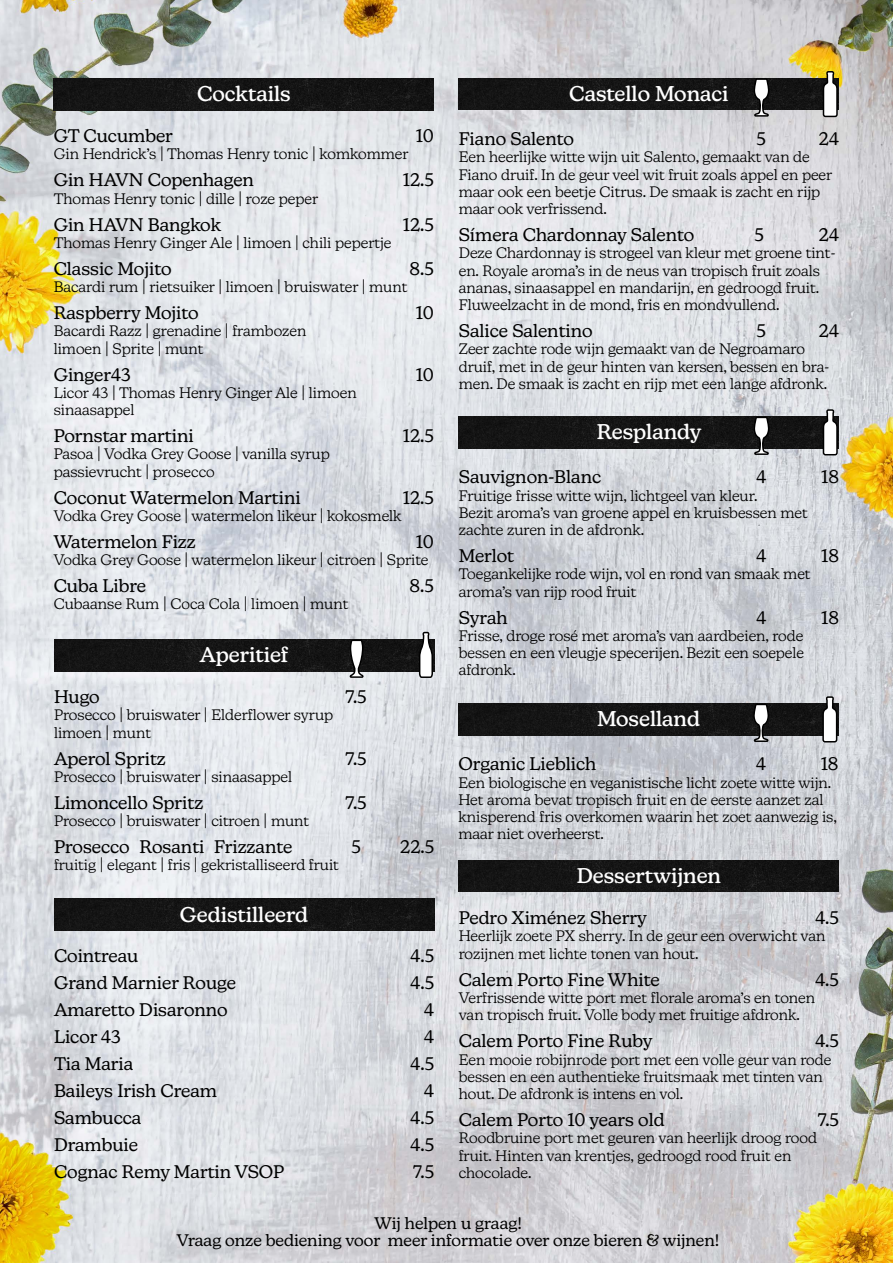
<style>
.page{position:relative;width:893px;height:1263px;background:#fff}
.page>*{position:absolute;margin:0;border:0;box-sizing:border-box;transform-origin:0 0}
.t1{font:500 21px "New Kansas";color:#fff}
.t2{font:18px "New Kansas";color:#000}
.t3{font:16.5px/17.2px "New Kansas";color:#000;text-align:center}
.t4{font:300 15px/17.2px "New Kansas";color:#000}
</style>
<div class="page">
<img style="left:0;top:0;width:893px;height:1263px">
<div style="left:54px;top:79px;width:380px;height:31px;background:#141414"></div>
<div style="left:54px;top:640px;width:364px;height:31px;background:#141414"></div>
<svg style="left:348px;top:638px;width:17px;height:41px"></svg>
<svg style="left:418px;top:631px;width:16px;height:48px"></svg>
<div style="left:459px;top:860px;width:380px;height:32px;background:#141414"></div>
<div style="left:459px;top:78px;width:380px;height:32px;background:#141414"></div>
<svg style="left:822px;top:70px;width:16px;height:48px"></svg>
<svg style="left:753px;top:78px;width:18px;height:47px"></svg>
<div style="left:54px;top:899px;width:380px;height:31px;background:#141414"></div>
<div style="left:459px;top:417px;width:380px;height:31px;background:#141414"></div>
<svg style="left:822px;top:409px;width:16px;height:47px"></svg>
<svg style="left:753px;top:416px;width:18px;height:48px"></svg>
<div style="left:458px;top:704px;width:381px;height:31px;background:#141414"></div>
<svg style="left:822px;top:696px;width:16px;height:47px"></svg>
<svg style="left:753px;top:703px;width:17px;height:48px"></svg>
<h1 class="t1" style="left:197px;top:81px;width:95px">Cocktails</h1>
<p class="t2" style="left:54px;top:125px;width:121px">GT Cucumber</p>
<p class="t2" style="left:416px;top:125px;width:20px">10</p>
<p class="t4" style="left:54px;top:145px;width:356px">Gin Hendrick’s | Thomas Henry tonic | komkommer</p>
<p class="t2" style="left:54px;top:169px;width:202px">Gin HAVN Copenhagen</p>
<p class="t2" style="left:403px;top:169px;width:33px">12.5</p>
<p class="t4" style="left:54px;top:190px;width:266px">Thomas Henry tonic | dille | roze peper</p>
<p class="t2" style="left:54px;top:214px;width:169px">Gin HAVN Bangkok</p>
<p class="t2" style="left:403px;top:214px;width:33px">12.5</p>
<p class="t4" style="left:54px;top:234px;width:339px">Thomas Henry Ginger Ale | limoen | chili pepertje</p>
<p class="t2" style="left:54px;top:258px;width:119px">Classic Mojito</p>
<p class="t2" style="left:410px;top:258px;width:26px">8.5</p>
<p class="t4" style="left:54px;top:278px;width:355px">Bacardi rum | rietsuiker | limoen | bruiswater | munt</p>
<p class="t2" style="left:54px;top:302px;width:147px">Raspberry Mojito</p>
<p class="t2" style="left:416px;top:302px;width:19px">10</p>
<p class="t4" style="left:54px;top:322px;width:254px">Bacardi Razz | grenadine | frambozen limoen | Sprite | munt</p>
<p class="t2" style="left:54px;top:364px;width:78px">Ginger43</p>
<p class="t2" style="left:416px;top:364px;width:19px">10</p>
<p class="t4" style="left:54px;top:384px;width:304px">Licor 43 | Thomas Henry Ginger Ale | limoen sinaasappel</p>
<p class="t2" style="left:54px;top:425px;width:141px">Pornstar martini</p>
<p class="t2" style="left:403px;top:425px;width:33px">12.5</p>
<p class="t4" style="left:54px;top:445px;width:278px">Pasoa | Vodka Grey Goose | vanilla syrup passievrucht | prosecco</p>
<p class="t2" style="left:54px;top:487px;width:248px">Coconut Watermelon Martini</p>
<p class="t2" style="left:403px;top:487px;width:33px">12.5</p>
<p class="t4" style="left:54px;top:507px;width:350px">Vodka Grey Goose | watermelon likeur | kokosmelk</p>
<p class="t2" style="left:54px;top:531px;width:144px">Watermelon Fizz</p>
<p class="t2" style="left:416px;top:531px;width:19px">10</p>
<p class="t4" style="left:54px;top:551px;width:376px">Vodka Grey Goose | watermelon likeur | citroen | Sprite</p>
<p class="t2" style="left:54px;top:575px;width:94px">Cuba Libre</p>
<p class="t2" style="left:410px;top:575px;width:26px">8.5</p>
<p class="t4" style="left:54px;top:595px;width:296px">Cubaanse Rum | Coca Cola | limoen | munt</p>
<h1 class="t1" style="left:200px;top:642px;width:90px">Aperitief</h1>
<p class="t2" style="left:54px;top:686px;width:47px">Hugo</p>
<p class="t2" style="left:346px;top:686px;width:23px">7.5</p>
<p class="t4" style="left:54px;top:706px;width:281px">Prosecco | bruiswater | Elderflower syrup limoen | munt</p>
<p class="t2" style="left:54px;top:747px;width:113px">Aperol Spritz</p>
<p class="t2" style="left:346px;top:747px;width:23px">7.5</p>
<p class="t4" style="left:54px;top:768px;width:240px">Prosecco | bruiswater | sinaasappel</p>
<p class="t2" style="left:54px;top:792px;width:151px">Limoncello Spritz</p>
<p class="t2" style="left:346px;top:792px;width:23px">7.5</p>
<p class="t4" style="left:54px;top:812px;width:257px">Prosecco | bruiswater | citroen | munt</p>
<p class="t2" style="left:54px;top:836px;width:240px">Prosecco Rosanti Frizzante</p>
<p class="t2" style="left:351px;top:836px;width:11px">5</p>
<p class="t2" style="left:400px;top:836px;width:36px">22.5</p>
<p class="t4" style="left:54px;top:856px;width:286px">fruitig | elegant | fris | gekristalliseerd fruit</p>
<h1 class="t1" style="left:180px;top:902px;width:130px">Gedistilleerd</h1>
<p class="t2" style="left:54px;top:945px;width:86px">Cointreau</p>
<p class="t2" style="left:411px;top:945px;width:25px">4.5</p>
<p class="t2" style="left:54px;top:972px;width:184px">Grand Marnier Rouge</p>
<p class="t2" style="left:411px;top:972px;width:25px">4.5</p>
<p class="t2" style="left:54px;top:999px;width:175px">Amaretto Disaronno</p>
<p class="t2" style="left:424px;top:999px;width:11px">4</p>
<p class="t2" style="left:54px;top:1026px;width:68px">Licor 43</p>
<p class="t2" style="left:424px;top:1026px;width:11px">4</p>
<p class="t2" style="left:54px;top:1053px;width:81px">Tia Maria</p>
<p class="t2" style="left:411px;top:1053px;width:25px">4.5</p>
<p class="t2" style="left:54px;top:1080px;width:165px">Baileys Irish Cream</p>
<p class="t2" style="left:424px;top:1080px;width:11px">4</p>
<p class="t2" style="left:54px;top:1107px;width:89px">Sambucca</p>
<p class="t2" style="left:411px;top:1107px;width:25px">4.5</p>
<p class="t2" style="left:54px;top:1134px;width:86px">Drambuie</p>
<p class="t2" style="left:411px;top:1134px;width:25px">4.5</p>
<p class="t2" style="left:54px;top:1161px;width:232px">Cognac Remy Martin VSOP</p>
<p class="t2" style="left:413px;top:1161px;width:23px">7.5</p>
<h1 class="t1" style="left:569px;top:81px;width:161px">Castello Monaci</h1>
<p class="t2" style="left:459px;top:128px;width:117px">Fiano Salento</p>
<p class="t2" style="left:756px;top:128px;width:11px">5</p>
<p class="t2" style="left:819px;top:128px;width:22px">24</p>
<p class="t4" style="left:459px;top:148px;width:375px">Een heerlijke witte wijn uit Salento, gemaakt van de Fiano druif. In de geur veel wit fruit zoals appel en peer maar ook een beetje Citrus. De smaak is zacht en rijp maar ook verfrissend.</p>
<p class="t2" style="left:459px;top:224px;width:237px">Símera Chardonnay Salento</p>
<p class="t2" style="left:755px;top:224px;width:11px">5</p>
<p class="t2" style="left:819px;top:224px;width:22px">24</p>
<p class="t4" style="left:459px;top:244px;width:379px">Deze Chardonnay is strogeel van kleur met groene tint&shy;en. Royale aroma’s in de neus van tropisch fruit zoals ananas, sinaasappel en mandarijn, en gedroogd fruit.<br>Fluweelzacht in de mond, fris en mondvullend.</p>
<p class="t2" style="left:459px;top:320px;width:135px">Salice Salentino</p>
<p class="t2" style="left:756px;top:320px;width:11px">5</p>
<p class="t2" style="left:819px;top:320px;width:22px">24</p>
<p class="t4" style="left:459px;top:340px;width:372px">Zeer zachte rode wijn gemaakt van de Negroamaro druif, met in de geur hinten van kersen, bessen en bra&shy;men. De smaak is zacht en rijp met een lange afdronk.</p>
<h1 class="t1" style="left:597px;top:419px;width:106px">Resplandy</h1>
<p class="t2" style="left:459px;top:466px;width:144px">Sauvignon-Blanc</p>
<p class="t2" style="left:756px;top:466px;width:11px">4</p>
<p class="t2" style="left:821px;top:466px;width:19px">18</p>
<p class="t4" style="left:459px;top:487px;width:350px">Fruitige frisse witte wijn, lichtgeel van kleur.<br>Bezit aroma’s van groene appel en kruisbessen met zachte zuren in de afdronk.</p>
<p class="t2" style="left:459px;top:545px;width:57px">Merlot</p>
<p class="t2" style="left:756px;top:545px;width:11px">4</p>
<p class="t2" style="left:821px;top:545px;width:19px">18</p>
<p class="t4" style="left:459px;top:565px;width:353px">Toegankelijke rode wijn, vol en rond van smaak met aroma’s van rijp rood fruit</p>
<p class="t2" style="left:459px;top:607px;width:50px">Syrah</p>
<p class="t2" style="left:756px;top:607px;width:11px">4</p>
<p class="t2" style="left:821px;top:607px;width:19px">18</p>
<p class="t4" style="left:459px;top:627px;width:347px;text-align:justify">Frisse, droge rosé met aroma’s van aardbeien, rode bessen en een vleugje specerijen. Bezit een soepele afdronk.</p>
<h1 class="t1" style="left:597px;top:706px;width:105px">Moselland</h1>
<p class="t2" style="left:458px;top:753px;width:139px">Organic Lieblich</p>
<p class="t2" style="left:756px;top:753px;width:11px">4</p>
<p class="t2" style="left:821px;top:753px;width:19px">18</p>
<p class="t4" style="left:458px;top:774px;width:380px">Een biologische en veganistische licht zoete witte wijn.<br>Het aroma bevat tropisch fruit en de eerste aanzet zal knisperend fris overkomen waarin het zoet aanwezig is, maar niet overheerst.</p>
<h1 class="t1" style="left:577px;top:863px;width:146px">Dessertwijnen</h1>
<p class="t2" style="left:459px;top:907px;width:190px">Pedro Ximénez Sherry</p>
<p class="t2" style="left:815px;top:907px;width:25px">4.5</p>
<p class="t4" style="left:459px;top:927px;width:368px">Heerlijk zoete PX sherry. In de geur een overwicht van rozijnen met lichte tonen van hout.</p>
<p class="t2" style="left:459px;top:969px;width:202px">Calem Porto Fine White</p>
<p class="t2" style="left:815px;top:969px;width:25px">4.5</p>
<p class="t4" style="left:459px;top:989px;width:358px">Verfrissende witte port met florale aroma’s en tonen van tropisch fruit. Volle body met fruitige afdronk.</p>
<p class="t2" style="left:459px;top:1030px;width:195px">Calem Porto Fine Ruby</p>
<p class="t2" style="left:815px;top:1030px;width:25px">4.5</p>
<p class="t4" style="left:459px;top:1050px;width:374px">Een mooie robijnrode port met een volle geur van rode bessen en een authentieke fruitsmaak met tinten van hout. De afdronk is intens en vol.</p>
<p class="t2" style="left:459px;top:1109px;width:207px">Calem Porto 10 years old</p>
<p class="t2" style="left:818px;top:1109px;width:23px">7.5</p>
<p class="t4" style="left:459px;top:1129px;width:360px">Roodbruine port met geuren van heerlijk droog rood fruit. Hinten van krentjes, gedroogd rood fruit en chocolade.</p>
<p class="t3" style="left:177px;top:1214px;width:544px">Wij helpen u graag!<br>Vraag onze bediening voor meer informatie over onze bieren &amp; wijnen!</p>
</div>
